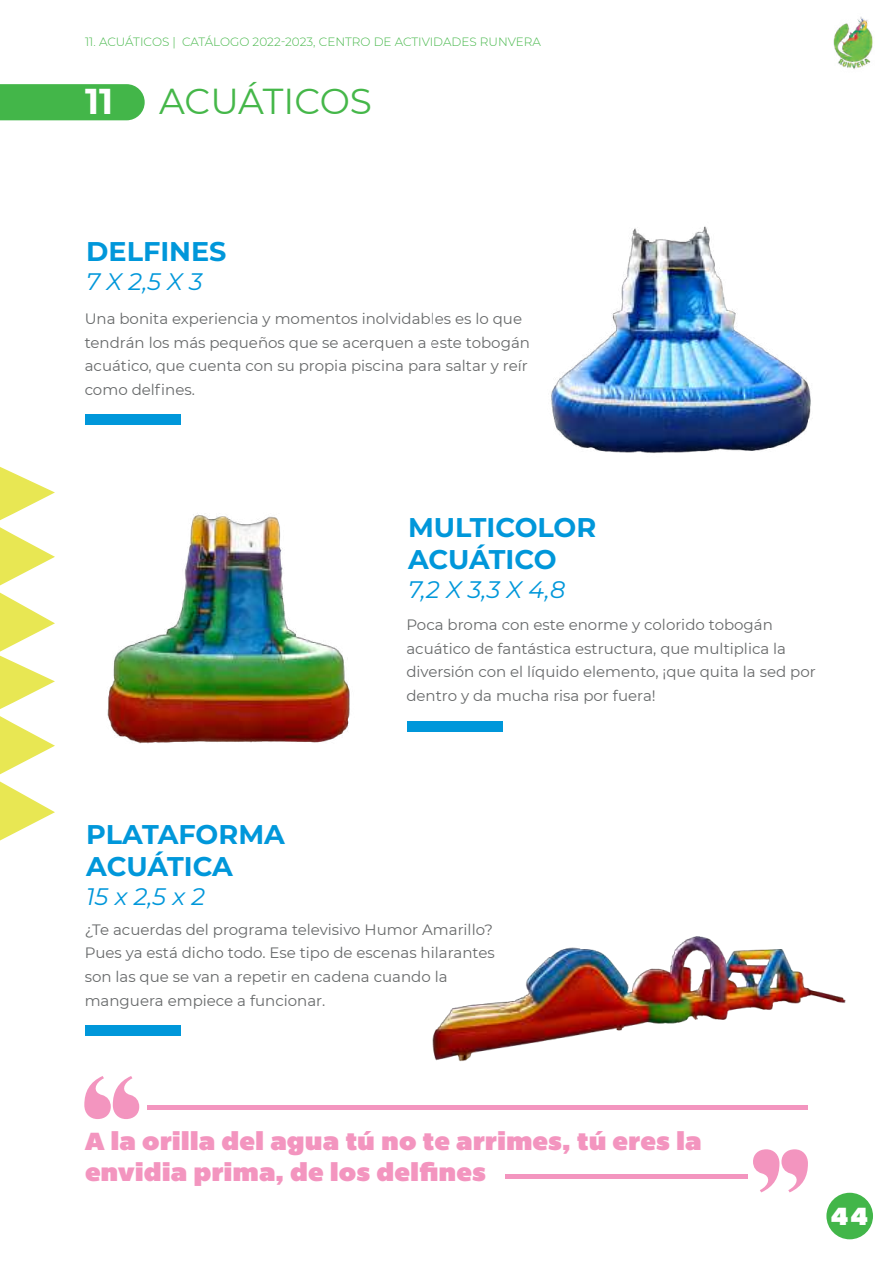
<style>
.page{position:relative;width:893px;height:1263px;background:#fff}
.page>*{position:absolute;margin:0;border:0;box-sizing:border-box;transform-origin:0 0}
.t1{font:36px "Montserrat";letter-spacing:-.005em;color:#45b749}
.t2{font:700 36px "Montserrat";color:#fff}
.t3{font:700 27px/32.4px "Montserrat";color:#0097da}
.t4{font:25.5px/30.6px "Bemio";color:#f395bf}
.t5{font:25.5px "Bemio";color:#fff}
.t6{font:italic 100 23.85px "Montserrat";color:#0097da}
.t7{font:15px/23.5px "Montserrat";color:#67696a}
.t8{font:300 12px "Montserrat";color:#45b749}
</style>
<div class="page">
<img style="left:833px;top:16px;width:40px;height:53px">
<div style="left:826px;top:1193px;width:47px;height:46px;background:#42b649;border-radius:50%"></div>
<div style="left:0;top:84px;width:145px;height:36px;background:#43b649"></div>
<div style="left:85px;top:414px;width:96px;height:11px;background:#0097da"></div>
<img style="left:551px;top:226px;width:260px;height:227px">
<div style="left:85px;top:1025px;width:96px;height:11px;background:#0097da"></div>
<div style="left:407px;top:721px;width:95px;height:11px;background:#0097da"></div>
<img style="left:107px;top:514px;width:243px;height:230px">
<svg style="left:84px;top:1076px;width:55px;height:43px"></svg>
<svg style="left:753px;top:1149px;width:55px;height:43px"></svg>
<div style="left:147px;top:1105px;width:661px;height:5px;background:#f395bf"></div>
<hr style="left:506px;top:1174px;width:242px;height:4px;background:#f395bf">
<svg style="left:0;top:467px;width:55px;height:374px"></svg>
<img style="left:432px;top:936px;width:414px;height:126px">
<p class="t8" style="left:85px;top:34px;width:457px">11. ACUÁTICOS | CATÁLOGO 2022-2023, CENTRO DE ACTIVIDADES RUNVERA</p>
<h1 class="t2" style="left:85px;top:78px;width:30px">11</h1>
<h1 class="t1" style="left:159px;top:77px;width:215px">ACUÁTICOS</h1>
<h2 class="t3" style="left:86px;top:235px;width:142px">DELFINES</h2>
<h3 class="t6" style="left:86px;top:265px;width:118px">7 X 2,5 X 3</h3>
<p class="t7" style="left:85px;top:307px;width:447px">Una bonita experiencia y momentos inolvidables es lo que tendrán los más pequeños que se acerquen a este tobogán acuático, que cuenta con su propia piscina para saltar y reír como delfines.</p>
<h2 class="t3" style="left:408px;top:510px;width:190px">MULTICOLOR<br>ACUÁTICO</h2>
<h3 class="t6" style="left:408px;top:574px;width:159px">7,2 X 3,3 X 4,8</h3>
<p class="t7" style="left:406px;top:612px;width:411px">Poca broma con este enorme y colorido tobogán acuático de fantástica estructura, que multiplica la diversión con el líquido elemento, ¡que quita la sed por dentro y da mucha risa por fuera!</p>
<h2 class="t3" style="left:86px;top:817px;width:200px">PLATAFORMA<br>ACUÁTICA</h2>
<h3 class="t6" style="left:86px;top:881px;width:120px">15 x 2,5 x 2</h3>
<p class="t7" style="left:85px;top:917px;width:412px">¿Te acuerdas del programa televisivo Humor Amarillo?<br>Pues ya está dicho todo. Ese tipo de escenas hilarantes son las que se van a repetir en cadena cuando la manguera empiece a funcionar.</p>
<h3 class="t4" style="left:85px;top:1126px;width:618px">A la orilla del agua tú no te arrimes, tú eres la envidia prima, de los delfines</h3>
<h3 class="t5" style="left:831px;top:1196px;width:38px">44</h3>
</div>
